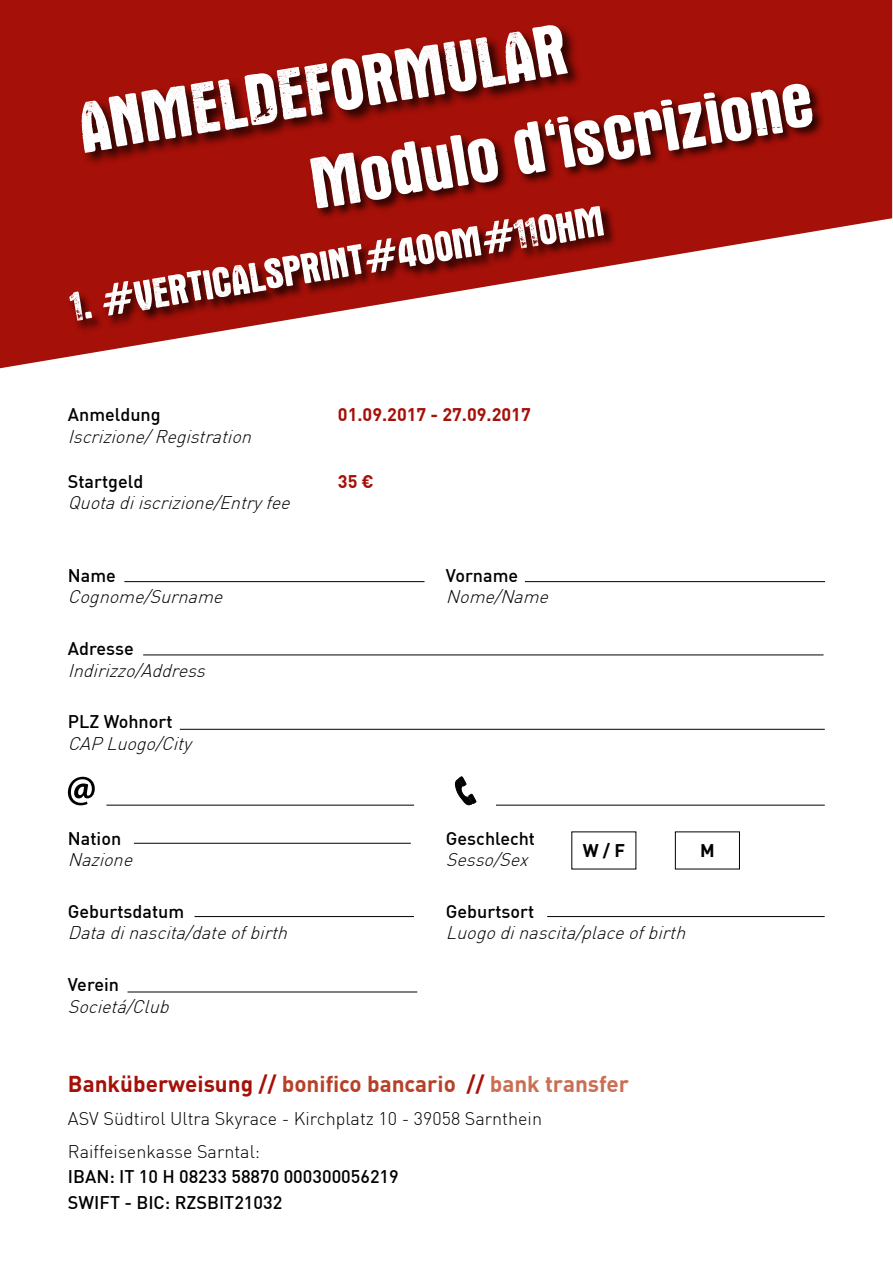
<style>
.page{position:relative;width:893px;height:1263px;background:#fff}
.page>*{position:absolute;margin:0;border:0;box-sizing:border-box;transform-origin:0 0}
.t1{font:75.15px "Victor";color:#fff}
.t2{font:44.1px "Victor";color:#fff}
.t3{font:700 22.5px "DIN Pro";color:#a51008}
.t4{font:italic 300 18px "DIN Pro";color:#000}
.t5{font:500 18px "DIN Pro";color:#000}
.t6{font:300 18px "DIN Pro";color:#000}
.t7{font:700 18px "DIN Pro";color:#a51008}
.t8{font:700 18px "DIN Pro";color:#000}
.s1{color:#b74128}
.s2{color:#ca6f53}
</style>
<div class="page">
<hr style="left:124px;top:581px;width:300px;height:1px;background:#000">
<hr style="left:143px;top:655px;width:680px;height:1px;background:#000">
<hr style="left:180px;top:729px;width:645px;height:1px;background:#000">
<hr style="left:134px;top:843px;width:277px;height:1px;background:#000">
<hr style="left:195px;top:916px;width:219px;height:1px;background:#000">
<hr style="left:127px;top:992px;width:290px;height:1px;background:#000">
<hr style="left:547px;top:916px;width:278px;height:1px;background:#000">
<hr style="left:525px;top:581px;width:300px;height:1px;background:#000">
<hr style="left:106px;top:805px;width:308px;height:1px;background:#000">
<svg style="left:68px;top:777px;width:27px;height:28px"></svg>
<hr style="left:496px;top:805px;width:329px;height:1px;background:#000">
<svg style="left:454px;top:776px;width:22px;height:30px"></svg>
<div style="left:675px;top:831px;width:65px;height:38px;border:1px solid #000"></div>
<svg style="left:0;top:0;width:892px;height:368px;fill:#a51008"></svg>
<div style="left:68px;top:206px;width:549px;height:127px;background:#000;opacity:.75"></div>
<div style="left:80px;top:24px;width:502px;height:142px;background:#000;opacity:.75"></div>
<div style="left:309px;top:82px;width:516px;height:138px;background:#000;opacity:.75"></div>
<p class="t1" style="left:73px;top:89px;width:495px;rotate:-9deg">ANMELDEFORMULAR</p>
<p class="t1" style="left:306px;top:146px;width:510px;rotate:-9deg">Modulo d‘iscrizione</p>
<p class="t2" style="left:67px;top:284px;width:541px;rotate:-9deg">1. #VERTICALSPRINT#400M#110HM</p>
<p class="t5" style="left:68px;top:403px;width:94px">Anmeldung</p>
<p class="t7" style="left:338px;top:402px;width:194px">01.09.2017 - 27.09.2017</p>
<p class="t4" style="left:68px;top:425px;width:190px">Iscrizione/Registration</p>
<p class="t5" style="left:68px;top:469px;width:77px">Startgeld</p>
<p class="t7" style="left:338px;top:469px;width:38px">35 €</p>
<p class="t4" style="left:68px;top:491px;width:229px">Quotadiiscrizione/Entryfee</p>
<p class="t5" style="left:68px;top:564px;width:50px">Name</p>
<p class="t5" style="left:446px;top:564px;width:74px">Vorname</p>
<p class="t4" style="left:68px;top:586px;width:162px">Cognome/Surname</p>
<p class="t4" style="left:446px;top:586px;width:109px">Nome/Name</p>
<p class="t5" style="left:68px;top:637px;width:67px">Adresse</p>
<p class="t4" style="left:68px;top:659px;width:144px">Indirizzo/Address</p>
<p class="t5" style="left:68px;top:710px;width:106px">PLZ Wohnort</p>
<p class="t4" style="left:68px;top:732px;width:130px">CAP Luogo/City</p>
<p class="t5" style="left:68px;top:826px;width:55px">Nation</p>
<p class="t5" style="left:446px;top:826px;width:91px">Geschlecht</p>
<p class="t4" style="left:68px;top:848px;width:72px">Nazione</p>
<p class="t4" style="left:446px;top:848px;width:89px">Sesso/Sex</p>
<p class="t5" style="left:68px;top:900px;width:118px">Geburtsdatum</p>
<p class="t5" style="left:446px;top:900px;width:90px">Geburtsort</p>
<p class="t4" style="left:68px;top:922px;width:226px">Datadinascita/dateofbirth</p>
<p class="t4" style="left:446px;top:922px;width:246px">Luogodinascita/placeofbirth</p>
<p class="t5" style="left:68px;top:973px;width:53px">Verein</p>
<p class="t4" style="left:68px;top:995px;width:108px">Societá/Club</p>
<p class="t8" style="left:583px;top:839px;width:44px">W / F</p>
<p class="t8" style="left:700px;top:839px;width:16px">M</p>
<p class="t3" style="left:68px;top:1069px;width:563px">Banküberweisung // <span class="s1">bonifico bancario</span> // <span class="s2">bank transfer</span></p>
<p class="t6" style="left:68px;top:1107px;width:476px">ASV Südtirol Ultra Skyrace - Kirchplatz 10 - 39058 Sarnthein</p>
<p class="t6" style="left:68px;top:1140px;width:194px">Raiffeisenkasse Sarntal:</p>
<p class="t5" style="left:68px;top:1165px;width:332px">IBAN: IT 10 H 08233 58870 000300056219</p>
<p class="t5" style="left:68px;top:1191px;width:216px">SWIFT - BIC: RZSBIT21032</p>
</div>
